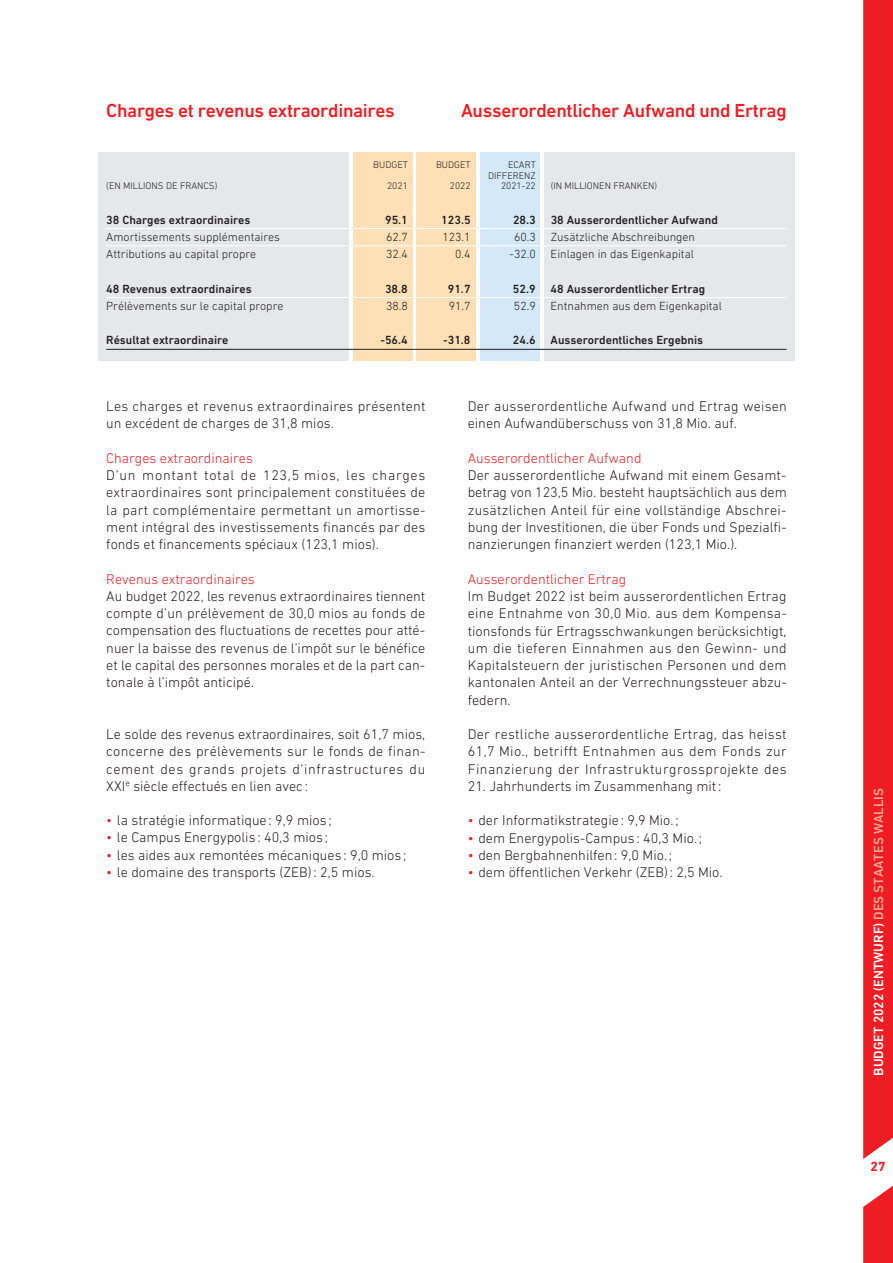
<style>
.page{position:relative;width:893px;height:1263px;background:#fff}
.page>*{position:absolute;margin:0;border:0;box-sizing:border-box;transform-origin:0 0}
.t1{font:500 19.2px "DIN Next LT Pro";letter-spacing:-.015em;color:#ee1d23}
.t2{font:300 14.25px/17.2px "DIN Next LT Pro";color:#231f20;text-align:justify}
.t3{font:300 14.25px "DIN Next LT Pro";color:#ee1d23}
.t4{font:500 13.5px "DIN Next LT Pro";color:#fff}
.t5{font:700 13.5px "DIN Next LT Pro";color:#ee1d23}
.t6{font:300 12px "DIN Next LT Pro";color:#231f20}
.t7{font:500 12px "DIN Next LT Pro";color:#231f20}
.t8{font:300 9.75px/10.5px "DIN Next LT Pro";color:#231f20;text-align:right}
.s1{color:#ee1d23}
.s2{color:#f8a98e}
</style>
<div class="page">
<svg style="left:863px;top:1185px;width:30px;height:78px;background:#f03f44"></svg>
<svg style="left:863px;top:0;width:30px;height:1159px;background:#ee2228"></svg>
<div style="left:544px;top:152px;width:251px;height:209px;background:#e6e7e9"></div>
<div style="left:98px;top:152px;width:251px;height:209px;background:#e6e7e9"></div>
<div style="left:353px;top:152px;width:59px;height:209px;background:#fee0b6"></div>
<div style="left:417px;top:152px;width:59px;height:209px;background:#fee0b6"></div>
<div style="left:480px;top:152px;width:60px;height:209px;background:#d4e8f7"></div>
<hr style="left:106px;top:228px;width:681px;height:1px;background:#fff">
<hr style="left:106px;top:245px;width:681px;height:1px;background:#fff">
<hr style="left:106px;top:297px;width:681px;height:1px;background:#fff">
<hr style="left:106px;top:349px;width:681px;height:1px;background:#231f20">
<h1 class="t1" style="left:106px;top:99px;width:290px">Charges et revenus extraordinaires</h1>
<h1 class="t1" style="left:461px;top:99px;width:327px">Ausserordentlicher Aufwand und Ertrag</h1>
<p class="t8" style="left:373px;top:159px;width:36px">BUDGET</p>
<p class="t8" style="left:436px;top:159px;width:36px">BUDGET</p>
<p class="t8" style="left:488px;top:159px;width:49px">ECART<br>DIFFERENZ</p>
<p class="t8" style="left:106px;top:180px;width:113px">(EN MILLIONS DE FRANCS)</p>
<p class="t8" style="left:387px;top:180px;width:22px">2021</p>
<p class="t8" style="left:450px;top:180px;width:22px">2022</p>
<p class="t8" style="left:501px;top:180px;width:36px">2021-22</p>
<p class="t8" style="left:551px;top:180px;width:108px">(IN MILLIONEN FRANKEN)</p>
<p class="t7" style="left:106px;top:213px;width:146px">38 Charges extraordinaires</p>
<p class="t7" style="left:385px;top:213px;width:24px">95.1</p>
<p class="t7" style="left:441px;top:213px;width:31px">123.5</p>
<p class="t7" style="left:513px;top:213px;width:206px">28.3 38 Ausserordentlicher Aufwand</p>
<p class="t6" style="left:106px;top:230px;width:175px">Amortissements supplémentaires</p>
<p class="t6" style="left:386px;top:230px;width:23px">62.7</p>
<p class="t6" style="left:442px;top:230px;width:30px">123.1</p>
<p class="t6" style="left:514px;top:230px;width:183px">60.3 Zusätzliche Abschreibungen</p>
<p class="t6" style="left:106px;top:247px;width:151px">Attributions au capital propre</p>
<p class="t6" style="left:386px;top:247px;width:23px">32.4</p>
<p class="t6" style="left:455px;top:247px;width:17px">0.4</p>
<p class="t6" style="left:509px;top:247px;width:186px">-32.0 Einlagen in das Eigenkapital</p>
<p class="t7" style="left:106px;top:282px;width:147px">48 Revenus extraordinaires</p>
<p class="t7" style="left:385px;top:282px;width:24px">38.8</p>
<p class="t7" style="left:448px;top:282px;width:24px">91.7</p>
<p class="t7" style="left:513px;top:282px;width:194px">52.9 48 Ausserordentlicher Ertrag</p>
<p class="t6" style="left:106px;top:299px;width:179px">Prélèvements sur le capital propre</p>
<p class="t6" style="left:386px;top:299px;width:23px">38.8</p>
<p class="t6" style="left:449px;top:299px;width:23px">91.7</p>
<p class="t6" style="left:514px;top:299px;width:209px">52.9 Entnahmen aus dem Eigenkapital</p>
<p class="t7" style="left:106px;top:333px;width:124px">Résultat extraordinaire</p>
<p class="t7" style="left:380px;top:333px;width:29px">-56.4</p>
<p class="t7" style="left:443px;top:333px;width:29px">-31.8</p>
<p class="t7" style="left:513px;top:333px;width:192px">24.6 Ausserordentliches Ergebnis</p>
<p class="t2" style="left:106px;top:397px;width:321px">Les charges et revenus extraordinaires présentent un excédent de charges de 31,8 mios.</p>
<p class="t3" style="left:106px;top:450px;width:148px">Charges extraordinaires</p>
<p class="t2" style="left:106px;top:466px;width:321px">D’un montant total de 123,5 mios, les charges extraordinaires sont principalement constituées de la part complémentaire permettant un amortisse&shy;ment intégral des investissements financés par des fonds et financements spéciaux (123,1 mios).</p>
<p class="t3" style="left:106px;top:571px;width:150px">Revenus extraordinaires</p>
<p class="t2" style="left:106px;top:587px;width:321px">Au budget 2022, les revenus extraordinaires tiennent compte d’un prélèvement de 30,0 mios au fonds de compensation des fluctuations de recettes pour atté&shy;nuer la baisse des revenus de l’impôt sur le bénéfice et le capital des personnes morales et de la part can&shy;tonale à l’impôt anticipé.</p>
<p class="t2" style="left:106px;top:725px;width:321px">Le solde des revenus extraordinaires, soit 61,7 mios, concerne des prélèvements sur le fonds de finan&shy;cement des grands projets d’infrastructures du XXI<sup>e</sup> siècle effectués en lien avec :</p>
<p class="t2" style="left:106px;top:811px;width:227px"><span class="s1">•</span> la stratégie informatique: 9,9 mios ;</p>
<p class="t2" style="left:106px;top:829px;width:223px"><span class="s1">•</span> le Campus Energypolis : 40,3 mios ;</p>
<p class="t2" style="left:106px;top:846px;width:302px"><span class="s1">•</span> les aides aux remontées mécaniques : 9,0 mios ;</p>
<p class="t2" style="left:106px;top:863px;width:270px"><span class="s1">•</span> le domaine des transports (ZEB): 2,5 mios.</p>
<p class="t2" style="left:468px;top:397px;width:321px">Der ausserordentliche Aufwand und Ertrag weisen einen Aufwandüberschuss von 31,8 Mio. auf.</p>
<p class="t3" style="left:468px;top:450px;width:175px">Ausserordentlicher Aufwand</p>
<p class="t2" style="left:468px;top:467px;width:321px">Der ausserordentliche Aufwand mit einem Gesamt&shy;betrag von 123,5 Mio. besteht hauptsächlich aus dem zusätzlichen Anteil für eine vollständige Abschrei&shy;bung der Investitionen, die über Fonds und Spezialfi&shy;nanzierungen finanziert werden (123,1 Mio.).</p>
<p class="t3" style="left:468px;top:571px;width:160px">Ausserordentlicher Ertrag</p>
<p class="t2" style="left:468px;top:587px;width:321px">Im Budget 2022 ist beim ausserordentlichen Ertrag eine Entnahme von 30,0 Mio. aus dem Kompensa&shy;tionsfonds für Ertragsschwankungen berücksichtigt, um die tieferen Einnahmen aus den Gewinn- und Kapitalsteuern der juristischen Personen und dem kantonalen Anteil an der Verrechnungssteuer abzu&shy;federn.</p>
<p class="t2" style="left:468px;top:725px;width:321px">Der restliche ausserordentliche Ertrag, das heisst 61,7 Mio., betrifft Entnahmen aus dem Fonds zur Finanzierung der Infrastrukturgrossprojekte des</p>
<p class="t2" style="left:468px;top:777px;width:255px">21. Jahrhunderts im Zusammenhang mit:</p>
<p class="t2" style="left:468px;top:812px;width:212px"><span class="s1">•</span> der Informatikstrategie: 9,9 Mio. ;</p>
<p class="t2" style="left:468px;top:829px;width:236px"><span class="s1">•</span> dem Energypolis-Campus : 40,3 Mio. ;</p>
<p class="t2" style="left:468px;top:846px;width:206px"><span class="s1">•</span> den Bergbahnenhilfen: 9,0 Mio. ;</p>
<p class="t2" style="left:468px;top:863px;width:256px"><span class="s1">•</span> dem öffentlichen Verkehr (ZEB): 2,5 Mio.</p>
<p class="t4" style="left:871px;top:1075px;width:289px;rotate:-90deg">BUDGET 2022 (ENTWURF) <span class="s2">DES STAATES WALLIS</span></p>
<p class="t5" style="left:871px;top:1158px;width:17px">27</p>
</div>
